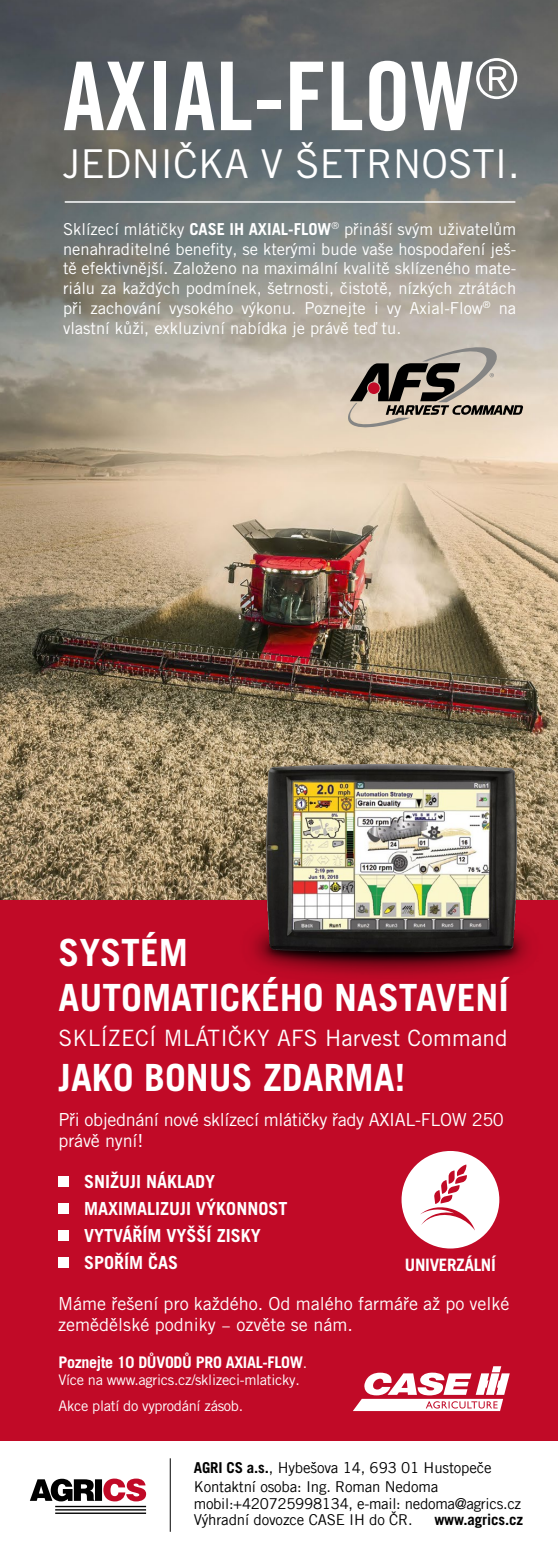
<style>
.page{position:relative;width:558px;height:1552px;background:#fff}
.page>*{position:absolute;margin:0;border:0;box-sizing:border-box;transform-origin:0 0}
.t1{font:94.8px "Trade Gothic LT Pro Bd Cn 20";color:#fff}
.t2{font:39.75px "Trade Gothic LT Pro";color:#fff}
.t3{font:700 37.5px/45px "Trade Gothic LT Pro";color:#fff}
.t4{font:22.5px "Trade Gothic LT Pro";letter-spacing:.01em;color:#fff}
.t5{font:18px/21.6px "Trade Gothic LT Pro";color:#fff}
.t6{font:700 18px/27px "Trade Gothic LT Pro";color:#fff}
.t7{font:18px/21.6px "Trade Gothic LT Pro";letter-spacing:-.02em;color:#fff}
.t8{font:700 17.1px "Trade Gothic LT Pro";letter-spacing:-.02em;color:#fff}
.t9{font:16.5px/19.8px "Trade Gothic LT Pro";color:#fff;text-align:justify}
.t10{font:700 16.05px "Trade Gothic LT Pro";letter-spacing:-.02em;color:#fff}
.t11{font:15px/19.5px "Trade Gothic LT Com";letter-spacing:-.01em;color:#000}
.t12{font:700 15px "Trade Gothic LT Com";letter-spacing:-.01em;color:#000}
.t13{font:14.55px/25.7px "Trade Gothic LT Pro";letter-spacing:-.02em;color:#fff}
.s1{font-weight:700}
.s2{font-family:"Minion Pro"}
.s3{font-weight:400;font-size:14.55px}
</style>
<div class="page">
<img style="left:0;top:0;width:557px;height:900px">
<hr style="left:65px;top:201px;width:449px;height:2px;background:#fff">
<svg style="left:30px;top:1479px;width:116px;height:35px"></svg>
<hr style="left:170px;top:1458px;width:1px;height:74px;background:#000">
<div style="left:0;top:900px;width:557px;height:540px;background:#c10a27"></div>
<div style="left:401px;top:1151px;width:97px;height:98px;background:#fff;border-radius:50%"></div>
<svg style="left:420px;top:1165px;width:54px;height:64px"></svg>
<img style="left:223px;top:739px;width:331px;height:237px">
<svg style="left:353px;top:1366px;width:156px;height:45px"></svg>
<div style="left:58px;top:1176px;width:11px;height:11px;background:#fff"></div>
<div style="left:58px;top:1203px;width:11px;height:11px;background:#fff"></div>
<div style="left:58px;top:1230px;width:11px;height:11px;background:#fff"></div>
<div style="left:58px;top:1257px;width:11px;height:11px;background:#fff"></div>
<svg style="left:346px;top:343px;width:176px;height:88px;background:#aa9f92"></svg>
<h1 class="t1" style="left:63px;top:39px;width:457px">AXIAL-FLOW<sup>®</sup></h1>
<h2 class="t2" style="left:63px;top:140px;width:458px">JEDNIČKA V ŠETRNOSTI.</h2>
<p class="t9" style="left:63px;top:219px;width:454px">Sklízecí mlátičky <span class="s1">CASE IH AXIAL-FLOW</span><sup>®</sup> přináší svým uživatelům nenahraditelné benefity, se kterými bude vaše hospodaření ješ&shy;tě efektivnější. Založeno na maximální kvalitě sklízeného mate&shy;riálu za každých podmínek, šetrnosti, čistotě, nízkých ztrátách při zachování vysokého výkonu. Poznejte i vy Axial-Flow<sup>®</sup> na vlastní kůži, exkluzivní nabídka je právě teď tu.</p>
<h3 class="t3" style="left:58px;top:929px;width:451px">SYSTÉM<br>AUTOMATICKÉHO NASTAVENÍ</h3>
<h3 class="t4" style="left:58px;top:1025px;width:450px">SKLÍZECÍ MLÁTIČKY AFS Harvest Command</h3>
<h3 class="t3" style="left:58px;top:1055px;width:348px">JAKO BONUS ZDARMA!</h3>
<p class="t7" style="left:58px;top:1108px;width:446px">Při objednání nové sklízecí mlátičky řady AXIAL-FLOW 250 právě nyní!</p>
<p class="t6" style="left:84px;top:1168px;width:205px">SNIŽUJI NÁKLADY<br>MAXIMALIZUJI VÝKONNOST<br>VYTVÁŘÍM VYŠŠÍ ZISKY<br>SPOŘÍM ČAS</p>
<p class="t8" style="left:404px;top:1255px;width:92px">UNIVERZÁLNÍ</p>
<p class="t5" style="left:58px;top:1292px;width:452px">Máme řešení pro každého. Od malého farmáře až po velké zemědělské podniky <span class="s2">–</span> ozvěte se nám.</p>
<p class="t10" style="left:58px;top:1352px;width:250px">Poznejte 10 DŮVODŮ PRO AXIAL-FLOW<span class="s3">.</span></p>
<p class="t13" style="left:58px;top:1367px;width:243px">Více na www.agrics.cz/sklizeci-mlaticky.<br>Akce platí do vyprodání zásob.</p>
<p class="t11" style="left:193px;top:1458px;width:299px"><span class="s1">AGRI CS a.s.</span>, Hybešova 14, 693 01 Hustopeče<br>Kontaktní osoba: Ing. Roman Nedoma</p>
<p class="t11" style="left:193px;top:1495px;width:328px;line-height:16.5px">mobil:+420725998134, e-mail: nedoma@agrics.cz<br>Výhradní dovozce CASE IH do ČR.</p>
<p class="t12" style="left:434px;top:1511px;width:90px">www.agrics.cz</p>
</div>
